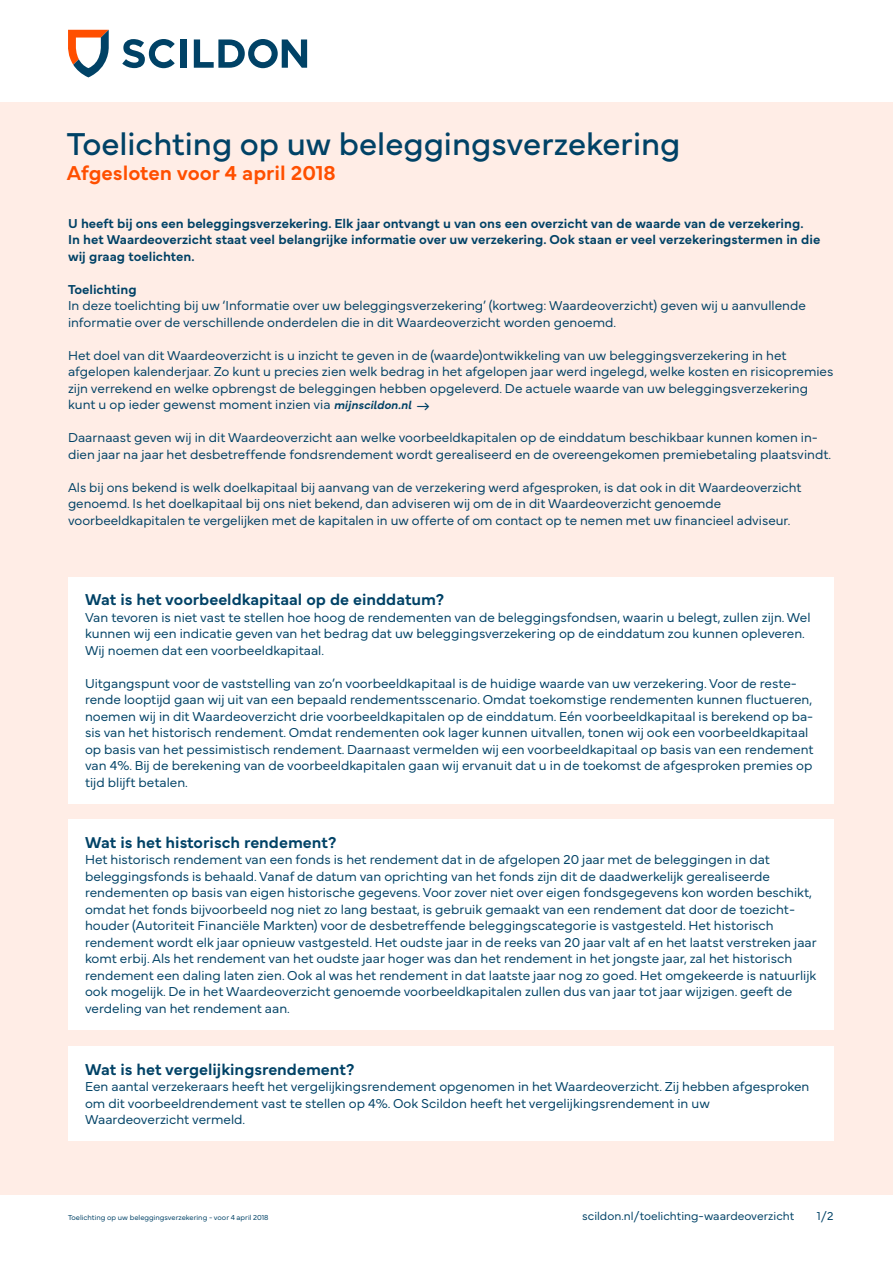
<style>
.page{position:relative;width:893px;height:1263px;background:#fff}
.page>*{position:absolute;margin:0;border:0;box-sizing:border-box;transform-origin:0 0}
.t1{font:33px "Mundial";color:#004266}
.t2{font:600 21px "Mundial";color:#ff4f00}
.t3{font:600 16.5px "Mundial";color:#004266}
.t4{font:300 13.5px/16.5px "Mundial";color:#004266}
.t5{font:600 13.5px/16.5px "Mundial";color:#004266}
.t6{font:300 12px "Mundial";color:#004266}
.t7{font:300 7.5px "Mundial";color:#004266}
.s1{font-weight:600;font-style:italic;font-size:12px}
</style>
<div class="page">
<div style="left:0;top:102px;width:893px;height:1093px;background:#ffede6"></div>
<svg style="left:68px;top:30px;width:41px;height:47px"></svg>
<div style="left:180px;top:39px;width:7px;height:29px;background:#004266"></div>
<svg style="left:194px;top:39px;width:113px;height:29px"></svg>
<svg style="left:122px;top:39px;width:53px;height:29px"></svg>
<div style="left:68px;top:577px;width:765px;height:227px;background:#fff"></div>
<div style="left:68px;top:819px;width:765px;height:210px;background:#fff"></div>
<div style="left:68px;top:1046px;width:765px;height:95px;background:#fff"></div>
<h1 class="t1" style="left:67px;top:118px;width:615px">Toelichting op uw beleggingsverzekering</h1>
<h2 class="t2" style="left:67px;top:156px;width:270px">Afgesloten voor 4 april 2018</h2>
<p class="t5" style="left:68px;top:214px;width:754px">U heeft bij ons een beleggingsverzekering. Elk jaar ontvangt u van ons een overzicht van de waarde van de verzekering.<br>In het Waardeoverzicht staat veel belangrijke informatie over uw verzekering. Ook staan er veel verzekeringstermen in die wij graag toelichten.</p>
<p class="t5" style="left:68px;top:280px;width:70px">Toelichting</p>
<p class="t4" style="left:68px;top:296px;width:739px">In deze toelichting bij uw ‘Informatie over uw beleggingsverzekering’ (kortweg: Waardeoverzicht) geven wij u aanvullende informatie over de verschillende onderdelen die in dit Waardeoverzicht worden genoemd.</p>
<p class="t4" style="left:68px;top:346px;width:767px">Het doel van dit Waardeoverzicht is u inzicht te geven in de (waarde)ontwikkeling van uw beleggingsverzekering in het afgelopen kalenderjaar. Zo kunt u precies zien welk bedrag in het afgelopen jaar werd ingelegd, welke kosten en risicopremies zijn verrekend en welke opbrengst de beleggingen hebben opgeleverd. De actuele waarde van uw beleggingsverzekering kunt u op ieder gewenst moment inzien via <span class="s1">mijnscildon.nl</span></p>
<p class="t4" style="left:68px;top:428px;width:765px">Daarnaast geven wij in dit Waardeoverzicht aan welke voorbeeldkapitalen op de einddatum beschikbaar kunnen komen in&shy;dien jaar na jaar het desbetreffende fondsrendement wordt gerealiseerd en de overeengekomen premiebetaling plaatsvindt.</p>
<p class="t4" style="left:68px;top:478px;width:735px">Als bij ons bekend is welk doelkapitaal bij aanvang van de verzekering werd afgesproken, is dat ook in dit Waardeoverzicht genoemd. Is het doelkapitaal bij ons niet bekend, dan adviseren wij om de in dit Waardeoverzicht genoemde voorbeeldkapitalen te vergelijken met de kapitalen in uw offerte of om contact op te nemen met uw financieel adviseur.</p>
<p class="t3" style="left:85px;top:587px;width:360px">Wat is het voorbeeldkapitaal op de einddatum?</p>
<p class="t4" style="left:85px;top:607px;width:727px">Van tevoren is niet vast te stellen hoe hoog de rendementen van de beleggingsfondsen, waarin u belegt, zullen zijn. Wel kunnen wij een indicatie geven van het bedrag dat uw beleggingsverzekering op de einddatum zou kunnen opleveren.<br>Wij noemen dat een voorbeeldkapitaal.</p>
<p class="t4" style="left:85px;top:673px;width:730px">Uitgangspunt voor de vaststelling van zo’n voorbeeldkapitaal is de huidige waarde van uw verzekering. Voor de reste&shy;rende looptijd gaan wij uit van een bepaald rendementsscenario. Omdat toekomstige rendementen kunnen fluctueren, noemen wij in dit Waardeoverzicht drie voorbeeldkapitalen op de einddatum. Eén voorbeeldkapitaal is berekend op ba&shy;sis van het historisch rendement. Omdat rendementen ook lager kunnen uitvallen, tonen wij ook een voorbeeldkapitaal op basis van het pessimistisch rendement. Daarnaast vermelden wij een voorbeeldkapitaal op basis van een rendement van 4%. Bij de berekening van de voorbeeldkapitalen gaan wij ervanuit dat u in de toekomst de afgesproken premies op tijd blijft betalen.</p>
<p class="t3" style="left:85px;top:829px;width:253px">Wat is het historisch rendement?</p>
<p class="t4" style="left:85px;top:850px;width:733px">Het historisch rendement van een fonds is het rendement dat in de afgelopen 20 jaar met de beleggingen in dat beleggingsfonds is behaald. Vanaf de datum van oprichting van het fonds zijn dit de daadwerkelijk gerealiseerde rendementen op basis van eigen historische gegevens. Voor zover niet over eigen fondsgegevens kon worden beschikt, omdat het fonds bijvoorbeeld nog niet zo lang bestaat, is gebruik gemaakt van een rendement dat door de toezicht&shy;houder (Autoriteit Financiële Markten) voor de desbetreffende beleggingscategorie is vastgesteld. Het historisch rendement wordt elk jaar opnieuw vastgesteld. Het oudste jaar in de reeks van 20 jaar valt af en het laatst verstreken jaar komt erbij. Als het rendement van het oudste jaar hoger was dan het rendement in het jongste jaar, zal het historisch rendement een daling laten zien. Ook al was het rendement in dat laatste jaar nog zo goed. Het omgekeerde is natuurlijk ook mogelijk. De in het Waardeoverzicht genoemde voorbeeldkapitalen zullen dus van jaar tot jaar wijzigen. geeft de verdeling van het rendement aan.</p>
<p class="t3" style="left:85px;top:1056px;width:271px">Wat is het vergelijkingsrendement?</p>
<p class="t4" style="left:85px;top:1077px;width:726px">Een aantal verzekeraars heeft het vergelijkingsrendement opgenomen in het Waardeoverzicht. Zij hebben afgesproken om dit voorbeeldrendement vast te stellen op 4%. Ook Scildon heeft het vergelijkingsrendement in uw<br>Waardeoverzicht vermeld.</p>
<p class="t7" style="left:68px;top:1211px;width:202px">Toelichting op uw beleggingsverzekering - voor 4 april 2018</p>
<p class="t6" style="left:582px;top:1206px;width:214px">scildon.nl/toelichting-waardeoverzicht</p>
<p class="t6" style="left:817px;top:1206px;width:18px">1/2</p>
</div>
